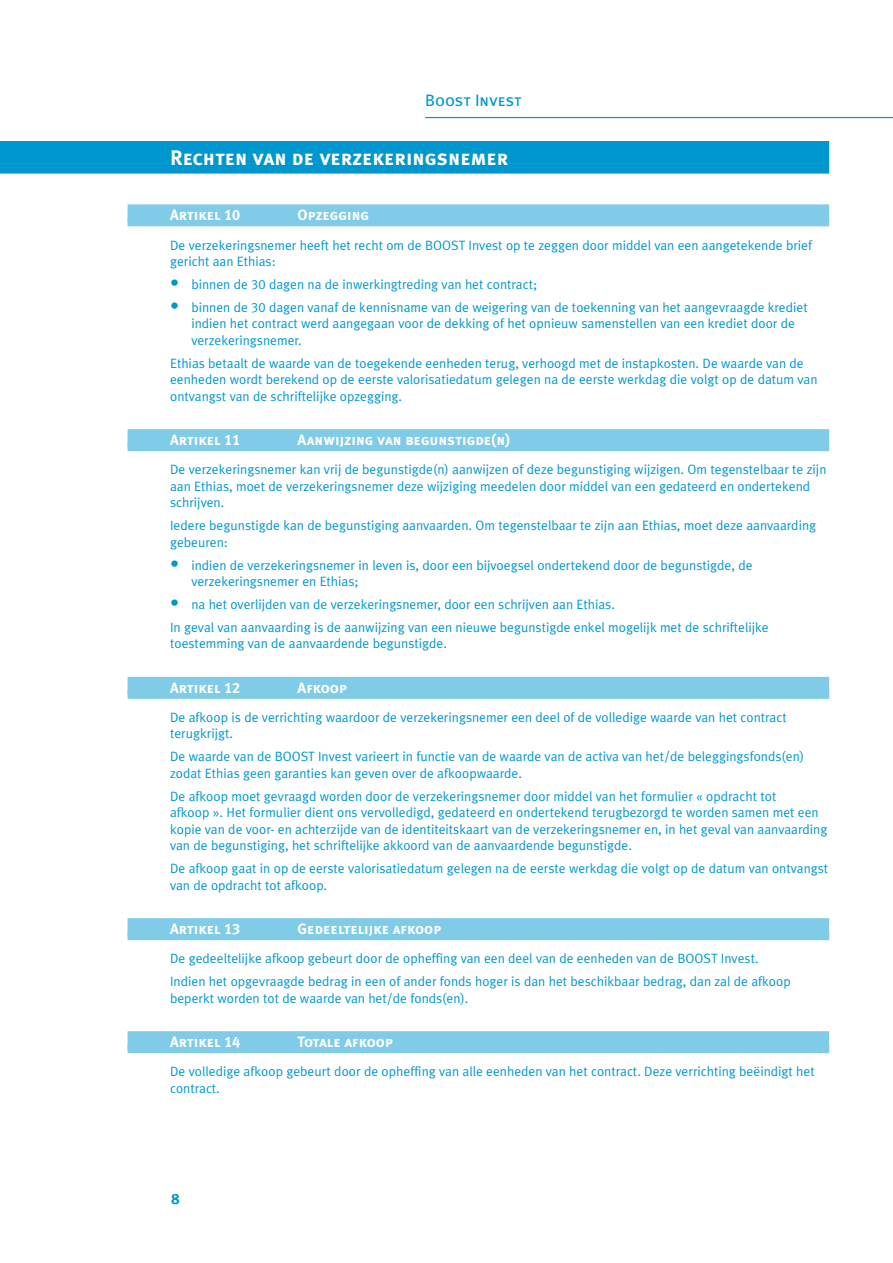
<style>
.page{position:relative;width:893px;height:1263px;background:#fff}
.page>*{position:absolute;margin:0;border:0;box-sizing:border-box;transform-origin:0 0}
.t1{font:21px "Meta Ethias Bold Caps";color:#fff}
.t2{font:16.5px "Meta Ethias Book Caps";letter-spacing:-.005em;color:#0097ce}
.t3{font:15px "Meta Ethias Bold Caps";color:#fff}
.t4{font:15px "Meta Ethias Bold Caps";color:#0097ce}
.t5{font:13.5px/16.5px "Meta Ethias Normal";color:#0097ce}
.s1{font-size:18px}
</style>
<div class="page">
<hr style="left:425px;top:117px;width:468px;height:1px;background:#0097ce">
<div style="left:0;top:141px;width:829px;height:22px;background:#0097ce"></div>
<div style="left:0;top:163px;width:829px;height:11px;background:#0097ce"></div>
<div style="left:128px;top:204px;width:701px;height:18px;background:#80cbe7"></div>
<div style="left:128px;top:218px;width:701px;height:8px;background:#80cbe7"></div>
<div style="left:128px;top:429px;width:701px;height:18px;background:#80cbe7"></div>
<div style="left:128px;top:443px;width:701px;height:8px;background:#80cbe7"></div>
<div style="left:128px;top:677px;width:701px;height:18px;background:#80cbe7"></div>
<div style="left:128px;top:691px;width:701px;height:8px;background:#80cbe7"></div>
<div style="left:128px;top:918px;width:701px;height:18px;background:#80cbe7"></div>
<div style="left:128px;top:932px;width:701px;height:8px;background:#80cbe7"></div>
<div style="left:128px;top:1031px;width:701px;height:18px;background:#80cbe7"></div>
<div style="left:128px;top:1045px;width:701px;height:8px;background:#80cbe7"></div>
<p class="t2" style="left:425px;top:91px;width:98px">Boost Invest</p>
<h1 class="t1" style="left:170px;top:146px;width:340px">Rechten van de verzekeringsnemer</h1>
<p class="t3" style="left:170px;top:206px;width:72px">Artikel 10</p>
<p class="t3" style="left:298px;top:206px;width:73px">Opzegging</p>
<p class="t5" style="left:170px;top:236px;width:643px">De verzekeringsnemer heeft het recht om de BOOST Invest op te zeggen door middel van een aangetekende brief gericht aan Ethias:</p>
<p class="t5" style="left:170px;top:276px;width:369px"><span class="s1">•</span> binnen de 30 dagen na de inwerkingtreding van het contract;</p>
<p class="t5" style="left:191px;top:299px;width:618px;text-indent:-21px"><span class="s1">•</span> binnen de 30 dagen vanaf de kennisname van de weigering van de toekenning van het aangevraagde krediet indien het contract werd aangegaan voor de dekking of het opnieuw samenstellen van een krediet door de verzekeringsnemer.</p>
<p class="t5" style="left:170px;top:355px;width:649px">Ethias betaalt de waarde van de toegekende eenheden terug, verhoogd met de instapkosten. De waarde van de eenheden wordt berekend op de eerste valorisatiedatum gelegen na de eerste werkdag die volgt op de datum van ontvangst van de schriftelijke opzegging.</p>
<p class="t3" style="left:170px;top:431px;width:72px">Artikel 11</p>
<p class="t3" style="left:298px;top:431px;width:214px">Aanwijzing van begunstigde(n)</p>
<p class="t5" style="left:170px;top:461px;width:658px">De verzekeringsnemer kan vrij de begunstigde(n) aanwijzen of deze begunstiging wijzigen. Om tegenstelbaar te zijn aan Ethias, moet de verzekeringsnemer deze wijziging meedelen door middel van een gedateerd en ondertekend schrijven.</p>
<p class="t5" style="left:170px;top:517px;width:648px">Iedere begunstigde kan de begunstiging aanvaarden. Om tegenstelbaar te zijn aan Ethias, moet deze aanvaarding gebeuren:</p>
<p class="t5" style="left:191px;top:556px;width:563px;text-indent:-21px"><span class="s1">•</span> indien de verzekeringsnemer in leven is, door een bijvoegsel ondertekend door de begunstigde, de verzekeringsnemer en Ethias;</p>
<p class="t5" style="left:170px;top:593px;width:600px;line-height:23px"><span class="s1">•</span> na het overlijden van de verzekeringsnemer, door een schrijven aan Ethias.<br>In geval van aanvaarding is de aanwijzing van een nieuwe begunstigde enkel mogelijk met de schriftelijke</p>
<p class="t5" style="left:170px;top:635px;width:278px">toestemming van de aanvaardende begunstigde.</p>
<p class="t3" style="left:170px;top:679px;width:72px">Artikel 12</p>
<p class="t3" style="left:298px;top:679px;width:51px">Afkoop</p>
<p class="t5" style="left:170px;top:709px;width:618px">De afkoop is de verrichting waardoor de verzekeringsnemer een deel of de volledige waarde van het contract terugkrijgt.</p>
<p class="t5" style="left:170px;top:748px;width:636px">De waarde van de BOOST Invest varieert in functie van de waarde van de activa van het/de beleggingsfonds(en) zodat Ethias geen garanties kan geven over de afkoopwaarde.</p>
<p class="t5" style="left:170px;top:788px;width:659px">De afkoop moet gevraagd worden door de verzekeringsnemer door middel van het formulier « opdracht tot<br>afkoop ». Het formulier dient ons vervolledigd, gedateerd en ondertekend terugbezorgd te worden samen met een kopie van de voor- en achterzijde van de identiteitskaart van de verzekeringsnemer en, in het geval van aanvaarding van de begunstiging, het schriftelijke akkoord van de aanvaardende begunstigde.</p>
<p class="t5" style="left:170px;top:860px;width:660px">De afkoop gaat in op de eerste valorisatiedatum gelegen na de eerste werkdag die volgt op de datum van ontvangst van de opdracht tot afkoop.</p>
<p class="t3" style="left:170px;top:920px;width:72px">Artikel 13</p>
<p class="t3" style="left:298px;top:920px;width:145px">Gedeeltelijke afkoop</p>
<p class="t5" style="left:170px;top:947px;width:622px;line-height:23px">De gedeeltelijke afkoop gebeurt door de opheffing van een deel van de eenheden van de BOOST Invest.<br>Indien het opgevraagde bedrag in een of ander fonds hoger is dan het beschikbaar bedrag, dan zal de afkoop</p>
<p class="t5" style="left:170px;top:989px;width:300px">beperkt worden tot de waarde van het/de fonds(en).</p>
<p class="t3" style="left:170px;top:1033px;width:72px">Artikel 14</p>
<p class="t3" style="left:298px;top:1033px;width:97px">Totale afkoop</p>
<p class="t5" style="left:170px;top:1063px;width:646px">De volledige afkoop gebeurt door de opheffing van alle eenheden van het contract. Deze verrichting beëindigt het contract.</p>
<p class="t4" style="left:172px;top:1190px;width:10px">8</p>
</div>
